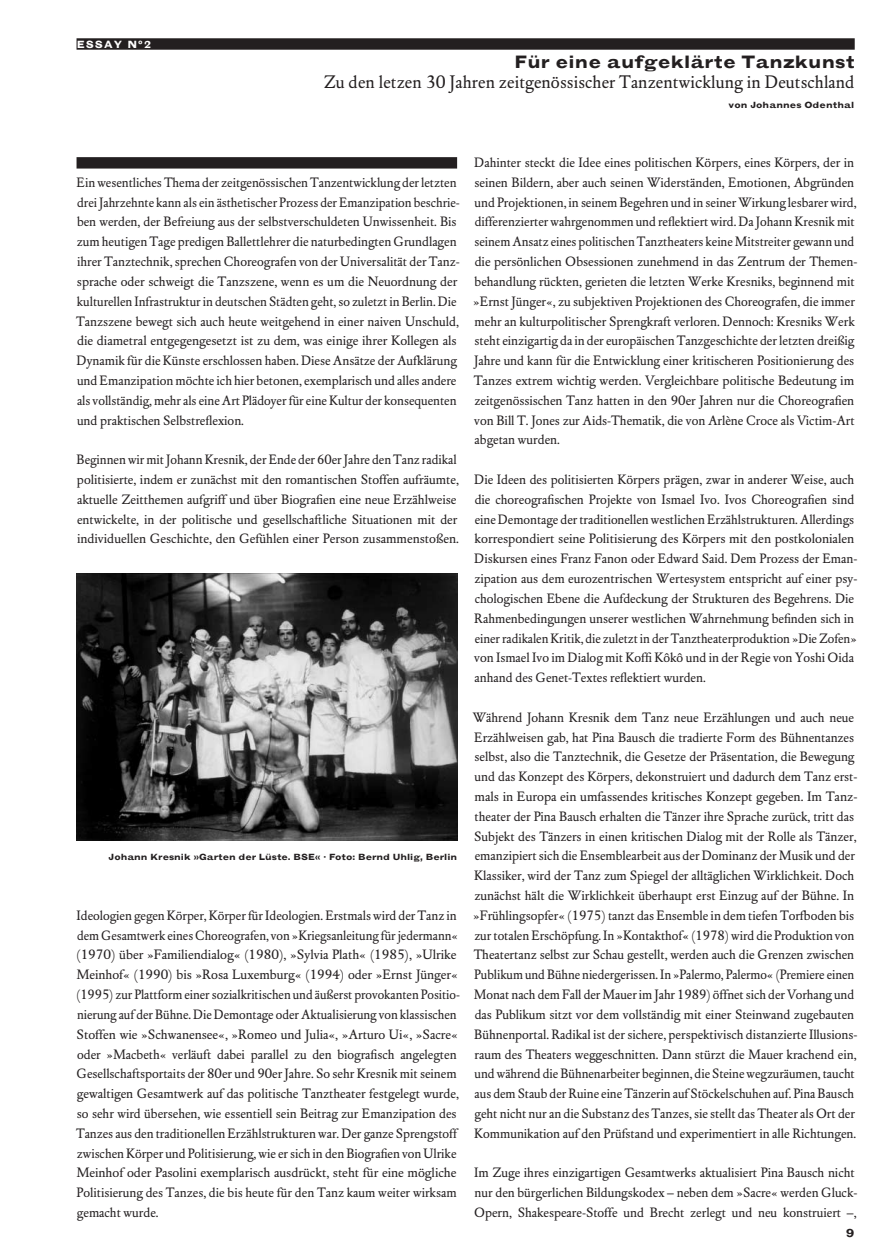
<style>
.page{position:relative;width:893px;height:1255px;background:#fff}
.page>*{position:absolute;margin:0;border:0;box-sizing:border-box;transform-origin:0 0}
.t1{font:18px/19.8px "DTL Elzevir T Book";letter-spacing:.01em;color:#231f20;text-align:right}
.t2{font:13.5px/19.8px "DTL Elzevir T Book CE";color:#231f20}
.t3{font:12px "Grotesque Hundling Bold Extended B Mono";color:#231f20}
.t4{font:10.5px "Grotesque Hundling Bold Extended B";letter-spacing:.1em;color:#fff}
.t5{font:9px "Grotesque Hundling Bold Extended DCE";color:#231f20}
.s1{font-family:"Grotesque Hundling Bold Extended B"}
</style>
<div class="page">
<img style="left:77px;top:573px;width:380px;height:267px">
<div style="left:77px;top:157px;width:380px;height:11px;background:#231f20"></div>
<div style="left:77px;top:38px;width:778px;height:12px;background:#231f20"></div>
<p class="t4" style="left:77px;top:38px;width:76px">ESSAY Nº2</p>
<p class="t1" style="left:324px;top:52px;width:533px"><span class="s1">Für eine aufgeklärte Tanzkunst<br></span>Zu den letzen 30 Jahren zeitgenössischer Tanzentwicklung in Deutschland</p>
<p class="t5" style="left:728px;top:99px;width:127px">von Johannes Odenthal</p>
<p class="t2" style="left:76px;top:172px;width:385px">Ein wesentliches Thema der zeitgenössischen Tanzentwicklung der letzten drei Jahrzehnte kann als ein ästhetischer Prozess der Emanzipation beschrie&shy;ben werden, der Befreiung aus der selbstverschuldeten Unwissenheit. Bis zum heutigen Tage predigen Ballettlehrer die naturbedingten Grundlagen ihrer Tanztechnik, sprechen Choreografen von der Universalität der Tanz&shy;sprache oder schweigt die Tanzszene, wenn es um die Neuordnung der kulturellen Infrastruktur in deutschen Städten geht, so zuletzt in Berlin. Die Tanzszene bewegt sich auch heute weitgehend in einer naiven Unschuld, die diametral entgegengesetzt ist zu dem, was einige ihrer Kollegen als Dynamik für die Künste erschlossen haben. Diese Ansätze der Aufklärung und Emanzipation möchte ich hier betonen, exemplarisch und alles andere als vollständig, mehr als eine Art Plädoyer für eine Kultur der konsequenten und praktischen Selbstreflexion.</p>
<p class="t2" style="left:77px;top:449px;width:384px">Beginnen wir mit Johann Kresnik, der Ende der 60er Jahre den Tanz radikal politisierte, indem er zunächst mit den romantischen Stoffen aufräumte, aktuelle Zeitthemen aufgriff und über Biografien eine neue Erzählweise entwickelte, in der politische und gesellschaftliche Situationen mit der individuellen Geschichte, den Gefühlen einer Person zusammenstoßen.</p>
<p class="t5" style="left:109px;top:852px;width:350px">Johann Kresnik »Garten der Lüste. BSE« · Foto: Bernd Uhlig, Berlin</p>
<p class="t2" style="left:76px;top:905px;width:385px">Ideologien gegen Körper, Körper für Ideologien. Erstmals wird der Tanz in dem Gesamtwerk eines Choreografen, von »Kriegsanleitung für jedermann« (1970) über »Familiendialog« (1980), »Sylvia Plath« (1985), »Ulrike Meinhof« (1990) bis »Rosa Luxemburg« (1994) oder »Ernst Jünger« (1995) zur Plattform einer sozialkritischen und äußerst provokanten Positio&shy;nierung auf der Bühne. Die Demontage oder Aktualisierung von klassischen Stoffen wie »Schwanensee«, »Romeo und Julia«, »Arturo Ui«, »Sacre« oder »Macbeth« verläuft dabei parallel zu den biografisch angelegten Gesellschaftsportaits der 80er und 90er Jahre. So sehr Kresnik mit seinem gewaltigen Gesamtwerk auf das politische Tanztheater festgelegt wurde, so sehr wird übersehen, wie essentiell sein Beitrag zur Emanzipation des Tanzes aus den traditionellen Erzählstrukturen war. Der ganze Sprengstoff zwischen Körper und Politisierung, wie er sich in den Biografien von Ulrike Meinhof oder Pasolini exemplarisch ausdrückt, steht für eine mögliche Politisierung des Tanzes, die bis heute für den Tanz kaum weiter wirksam gemacht wurde.</p>
<p class="t2" style="left:473px;top:152px;width:386px">Dahinter steckt die Idee eines politischen Körpers, eines Körpers, der in seinen Bildern, aber auch seinen Widerständen, Emotionen, Abgründen und Projektionen, in seinem Begehren und in seiner Wirkung lesbarer wird, differenzierter wahrgenommen und reflektiert wird. Da Johann Kresnik mit seinem Ansatz eines politischen Tanztheaters keine Mitstreiter gewann und die persönlichen Obsessionen zunehmend in das Zentrum der Themen&shy;behandlung rückten, gerieten die letzten Werke Kresniks, beginnend mit »Ernst Jünger«, zu subjektiven Projektionen des Choreografen, die immer mehr an kulturpolitischer Sprengkraft verloren. Dennoch: Kresniks Werk steht einzigartig da in der europäischen Tanzgeschichte der letzten dreißig Jahre und kann für die Entwicklung einer kritischeren Positionierung des Tanzes extrem wichtig werden. Vergleichbare politische Bedeutung im zeitgenössischen Tanz hatten in den 90er Jahren nur die Choreografien von Bill T. Jones zur Aids-Thematik, die von Arlène Croce als Victim-Art abgetan wurden.</p>
<p class="t2" style="left:474px;top:469px;width:385px">Die Ideen des politisierten Körpers prägen, zwar in anderer Weise, auch die choreografischen Projekte von Ismael Ivo. Ivos Choreografien sind eine Demontage der traditionellen westlichen Erzählstrukturen. Allerdings korrespondiert seine Politisierung des Körpers mit den postkolonialen Diskursen eines Franz Fanon oder Edward Said. Dem Prozess der Eman&shy;zipation aus dem eurozentrischen Wertesystem entspricht auf einer psy&shy;chologischen Ebene die Aufdeckung der Strukturen des Begehrens. Die Rahmenbedingungen unserer westlichen Wahrnehmung befinden sich in einer radikalen Kritik, die zuletzt in der Tanztheaterproduktion »Die Zofen» von Ismael Ivo im Dialog mit Koffi Kôkô und in der Regie von Yoshi Oida anhand des Genet-Textes reflektiert wurden.</p>
<p class="t2" style="left:473px;top:707px;width:386px">Während Johann Kresnik dem Tanz neue Erzählungen und auch neue Erzählweisen gab, hat Pina Bausch die tradierte Form des Bühnentanzes selbst, also die Tanztechnik, die Gesetze der Präsentation, die Bewegung und das Konzept des Körpers, dekonstruiert und dadurch dem Tanz erst&shy;mals in Europa ein umfassendes kritisches Konzept gegeben. Im Tanz&shy;theater der Pina Bausch erhalten die Tänzer ihre Sprache zurück, tritt das Subjekt des Tänzers in einen kritischen Dialog mit der Rolle als Tänzer, emanzipiert sich die Ensemblearbeit aus der Dominanz der Musik und der Klassiker, wird der Tanz zum Spiegel der alltäglichen Wirklichkeit. Doch zunächst hält die Wirklichkeit überhaupt erst Einzug auf der Bühne. In »Frühlingsopfer« (1975) tanzt das Ensemble in dem tiefen Torfboden bis zur totalen Erschöpfung. In »Kontakthof« (1978) wird die Produktion von Theatertanz selbst zur Schau gestellt, werden auch die Grenzen zwischen Publikum und Bühne niedergerissen. In »Palermo, Palermo« (Premiere einen Monat nach dem Fall der Mauer im Jahr 1989) öffnet sich der Vorhang und das Publikum sitzt vor dem vollständig mit einer Steinwand zugebauten Bühnenportal. Radikal ist der sichere, perspektivisch distanzierte Illusions&shy;raum des Theaters weggeschnitten. Dann stürzt die Mauer krachend ein, und während die Bühnenarbeiter beginnen, die Steine wegzuräumen, taucht aus dem Staub der Ruine eine Tänzerin auf Stöckelschuhen auf. Pina Bausch geht nicht nur an die Substanz des Tanzes, sie stellt das Theater als Ort der Kommunikation auf den Prüfstand und experimentiert in alle Richtungen.</p>
<p class="t2" style="left:474px;top:1162px;width:385px">Im Zuge ihres einzigartigen Gesamtwerks aktualisiert Pina Bausch nicht nur den bürgerlichen Bildungskodex – neben dem »Sacre« werden Gluck-<br>Opern, Shakespeare-Stoffe und Brecht zerlegt und neu konstruiert –,</p>
<p class="t3" style="left:846px;top:1225px;width:10px">9</p>
</div>
